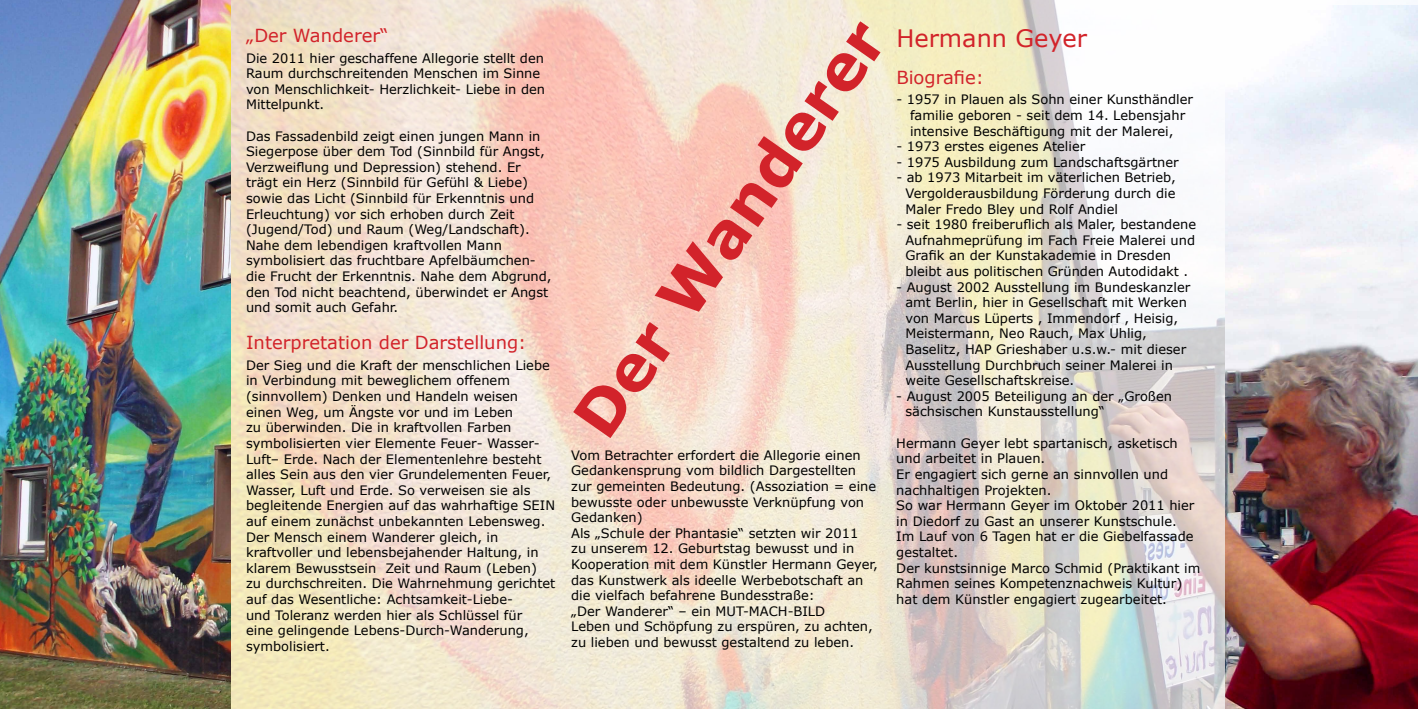
<style>
.page{position:relative;width:1418px;height:709px;background:#fff}
.page>*{position:absolute;margin:0;border:0;box-sizing:border-box;transform-origin:0 0}
.t1{font:700 62.5px "Verdana";color:#d2232a}
.t2{font:24px "Verdana";color:#d2232a}
.t3{font:18px "Verdana";color:#d2232a}
.t4{font:13px/15.6px "Verdana";color:#000}
</style>
<div class="page">
<img style="left:231px;top:0;width:1186px;height:709px">
<img style="left:0;top:0;width:231px;height:709px">
<img style="left:1225px;top:6px;width:192px;height:703px">
<h3 class="t3" style="left:246px;top:24px;width:144px">„Der Wanderer“</h3>
<p class="t4" style="left:246px;top:50px;width:300px">Die 2011 hier geschaffene Allegorie stellt den Raum durchschreitenden Menschen im Sinne von Menschlichkeit- Herzlichkeit- Liebe in den Mittelpunkt.</p>
<p class="t4" style="left:246px;top:128px;width:307px">Das Fassadenbild zeigt einen jungen Mann in Siegerpose über dem Tod (Sinnbild für Angst, Verzweiflung und Depression) stehend. Er trägt ein Herz (Sinnbild für Gefühl &amp; Liebe) sowie das Licht (Sinnbild für Erkenntnis und Erleuchtung) vor sich erhoben durch Zeit (Jugend/Tod) und Raum (Weg/Landschaft).<br>Nahe dem lebendigen kraftvollen Mann symbolisiert das fruchtbare Apfelbäumchen&shy;die Frucht der Erkenntnis. Nahe dem Abgrund, den Tod nicht beachtend, überwindet er Angst und somit auch Gefahr.</p>
<h3 class="t3" style="left:246px;top:331px;width:282px">Interpretation der Darstellung:</h3>
<p class="t4" style="left:246px;top:357px;width:311px">Der Sieg und die Kraft der menschlichen Liebe in Verbindung mit beweglichem offenem (sinnvollem) Denken und Handeln weisen einen Weg, um Ängste vor und im Leben<br>zu überwinden. Die in kraftvollen Farben symbolisierten vier Elemente Feuer- Wasser-Luft– Erde. Nach der Elementenlehre besteht alles Sein aus den vier Grundelementen Feuer, Wasser, Luft und Erde. So verweisen sie als begleitende Energien auf das wahrhaftige SEIN auf einem zunächst unbekannten Lebensweg.<br>Der Mensch einem Wanderer gleich, in kraftvoller und lebensbejahender Haltung, in klarem Bewusstsein Zeit und Raum (Leben)<br>zu durchschreiten. Die Wahrnehmung gerichtet auf das Wesentliche: Achtsamkeit-Liebe-<br>und Toleranz werden hier als Schlüssel für<br>eine gelingende Lebens-Durch-Wanderung, symbolisiert.</p>
<h1 class="t1" style="left:556px;top:407px;width:493px;rotate:-55deg">Der Wanderer</h1>
<h2 class="t2" style="left:896px;top:23px;width:192px">Hermann Geyer</h2>
<h3 class="t3" style="left:896px;top:66px;width:89px">Biografie:</h3>
<p class="t4" style="left:896px;top:91px;width:298px;text-align:center">- 1957 in Plauen als Sohn einer Kunsthändler familie geboren - seit dem 14. Lebensjahr intensive Beschäftigung mit der Malerei,</p>
<p class="t4" style="left:896px;top:138px;width:190px">- 1973 erstes eigenes Atelier</p>
<p class="t4" style="left:896px;top:154px;width:284px">- 1975 Ausbildung zum Landschaftsgärtner</p>
<p class="t4" style="left:905px;top:169px;width:272px;text-align:justify;text-indent:-9px">- ab 1973 Mitarbeit im väterlichen Betrieb, Vergolderausbildung Förderung durch die Maler Fredo Bley und Rolf Andiel</p>
<p class="t4" style="left:905px;top:216px;width:292px;text-indent:-9px">- seit 1980 freiberuflich als Maler, bestandene Aufnahmeprüfung im Fach Freie Malerei und Grafik an der Kunstakademie in Dresden bleibt aus politischen Gründen Autodidakt .</p>
<p class="t4" style="left:905px;top:279px;width:286px;text-indent:-9px">- August 2002 Ausstellung im Bundeskanzler amt Berlin, hier in Gesellschaft mit Werken von Marcus Lüperts , Immendorf , Heisig, Meistermann, Neo Rauch, Max Uhlig, Baselitz, HAP Grieshaber u.s.w.- mit dieser Ausstellung Durchbruch seiner Malerei in weite Gesellschaftskreise.</p>
<p class="t4" style="left:905px;top:388px;width:268px;text-indent:-9px">- August 2005 Beteiligung an der „Großen sächsischen Kunstausstellung“</p>
<p class="t4" style="left:896px;top:435px;width:305px">Hermann Geyer lebt spartanisch, asketisch und arbeitet in Plauen.<br>Er engagiert sich gerne an sinnvollen und nachhaltigen Projekten.<br>So war Hermann Geyer im Oktober 2011 hier in Diedorf zu Gast an unserer Kunstschule.<br>Im Lauf von 6 Tagen hat er die Giebelfassade gestaltet.<br>Der kunstsinnige Marco Schmid (Praktikant im Rahmen seines Kompetenznachweis Kultur) hat dem Künstler engagiert zugearbeitet.</p>
<p class="t4" style="left:571px;top:447px;width:308px">Vom Betrachter erfordert die Allegorie einen Gedankensprung vom bildlich Dargestellten zur gemeinten Bedeutung. (Assoziation = eine bewusste oder unbewusste Verknüpfung von Gedanken)<br>Als „Schule der Phantasie“ setzten wir 2011<br>zu unserem 12. Geburtstag bewusst und in Kooperation mit dem Künstler Hermann Geyer, das Kunstwerk als ideelle Werbebotschaft an die vielfach befahrene Bundesstraße:<br>„Der Wanderer“ – ein MUT-MACH-BILD<br>Leben und Schöpfung zu erspüren, zu achten, zu lieben und bewusst gestaltend zu leben.</p>
</div>
